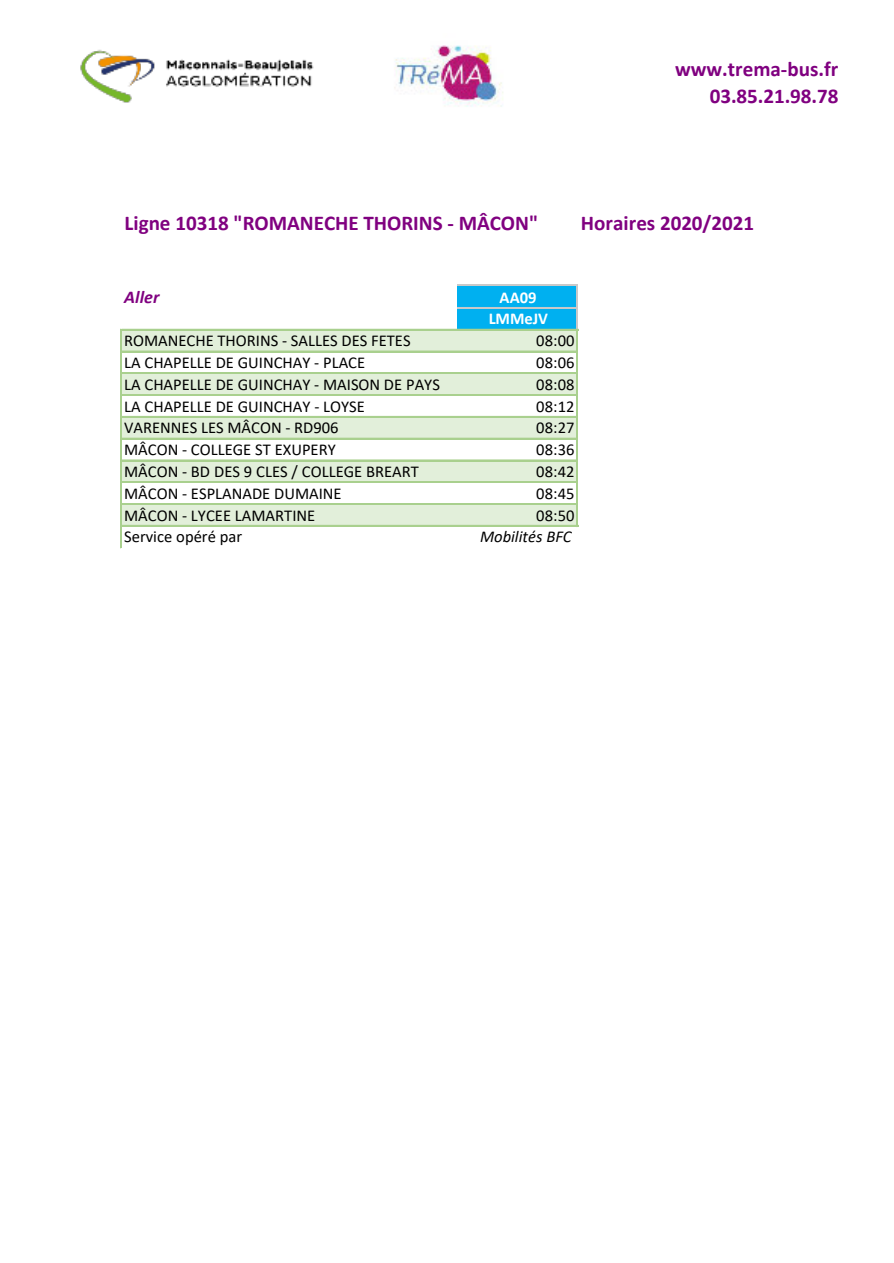
<style>
.page{position:relative;width:894px;height:1263px;background:#fff}
.page>*{position:absolute;margin:0;border:0;box-sizing:border-box;transform-origin:0 0}
.t1{font:700 21px/27px "Calibri";color:#800080;text-align:right}
.t2{font:italic 700 18px "Calibri";color:#800080}
.t3{font:16.5px "Calibri";color:#000}
.t4{font:italic 16.5px "Calibri";color:#000}
.t5{font:700 16.5px/21.8px "Calibri";letter-spacing:-.005em;color:#fff;text-align:center}
</style>
<div class="page">
<div style="left:457px;top:285px;width:120px;height:45px;background:#00b0f0"></div>
<div style="left:122px;top:330px;width:455px;height:22px;background:#e2efda"></div>
<div style="left:122px;top:373px;width:455px;height:22px;background:#e2efda"></div>
<div style="left:122px;top:417px;width:455px;height:22px;background:#e2efda"></div>
<div style="left:122px;top:461px;width:455px;height:21px;background:#e2efda"></div>
<div style="left:122px;top:504px;width:455px;height:22px;background:#e2efda"></div>
<img style="left:80px;top:49px;width:234px;height:54px">
<img style="left:394px;top:45px;width:109px;height:62px">
<hr style="left:576px;top:284px;width:2px;height:45px;background:#c9c9c9">
<hr style="left:120px;top:329px;width:2px;height:22px;background:#a9d08e">
<hr style="left:120px;top:352px;width:2px;height:21px;background:#a9d08e">
<hr style="left:120px;top:374px;width:2px;height:20px;background:#a9d08e">
<hr style="left:120px;top:396px;width:2px;height:20px;background:#a9d08e">
<hr style="left:120px;top:418px;width:2px;height:20px;background:#a9d08e">
<hr style="left:120px;top:439px;width:2px;height:21px;background:#a9d08e">
<hr style="left:120px;top:461px;width:2px;height:21px;background:#a9d08e">
<hr style="left:120px;top:483px;width:2px;height:20px;background:#a9d08e">
<hr style="left:576px;top:331px;width:2px;height:196px;background:#a9d08e">
<hr style="left:120px;top:505px;width:2px;height:43px;background:#a9d08e">
<hr style="left:457px;top:284px;width:119px;height:2px;background:#c9c9c9">
<hr style="left:457px;top:307px;width:119px;height:2px;background:#c9c9c9">
<hr style="left:122px;top:329px;width:456px;height:2px;background:#a9d08e">
<hr style="left:120px;top:351px;width:456px;height:1px;background:#a9d08e">
<hr style="left:120px;top:373px;width:456px;height:1px;background:#a9d08e">
<hr style="left:120px;top:394px;width:456px;height:2px;background:#a9d08e">
<hr style="left:120px;top:416px;width:456px;height:2px;background:#a9d08e">
<hr style="left:120px;top:438px;width:456px;height:1px;background:#a9d08e">
<hr style="left:120px;top:460px;width:456px;height:1px;background:#a9d08e">
<hr style="left:121px;top:481px;width:455px;height:1px;background:#a9d08e">
<hr style="left:120px;top:482px;width:456px;height:1px;background:#a9d08e">
<hr style="left:120px;top:503px;width:456px;height:2px;background:#a9d08e">
<hr style="left:122px;top:525px;width:456px;height:2px;background:#a9d08e">
<p class="t1" style="left:675px;top:57px;width:165px">www.trema-bus.fr<br>03.85.21.98.78</p>
<p class="t1" style="left:125px;top:211px;width:415px">Ligne 10318 "ROMANECHE THORINS - MÂCON"</p>
<p class="t1" style="left:580px;top:211px;width:175px">Horaires 2020/2021</p>
<p class="t2" style="left:124px;top:289px;width:37px">Aller</p>
<p class="t5" style="left:488px;top:288px;width:61px">AA09<br>LMMeJV</p>
<p class="t3" style="left:124px;top:334px;width:288px">ROMANECHE THORINS - SALLES DES FETES</p>
<p class="t3" style="left:536px;top:334px;width:40px">08:00</p>
<p class="t3" style="left:124px;top:356px;width:242px">LA CHAPELLE DE GUINCHAY - PLACE</p>
<p class="t3" style="left:536px;top:356px;width:40px">08:06</p>
<p class="t3" style="left:124px;top:377px;width:317px">LA CHAPELLE DE GUINCHAY - MAISON DE PAYS</p>
<p class="t3" style="left:536px;top:377px;width:40px">08:08</p>
<p class="t3" style="left:124px;top:399px;width:242px">LA CHAPELLE DE GUINCHAY - LOYSE</p>
<p class="t3" style="left:536px;top:399px;width:40px">08:12</p>
<p class="t3" style="left:124px;top:421px;width:216px">VARENNES LES MÂCON - RD906</p>
<p class="t3" style="left:536px;top:421px;width:40px">08:27</p>
<p class="t3" style="left:124px;top:443px;width:213px">MÂCON - COLLEGE ST EXUPERY</p>
<p class="t3" style="left:536px;top:443px;width:40px">08:36</p>
<p class="t3" style="left:124px;top:465px;width:296px">MÂCON - BD DES 9 CLES / COLLEGE BREART</p>
<p class="t3" style="left:536px;top:465px;width:40px">08:42</p>
<p class="t3" style="left:124px;top:486px;width:219px">MÂCON - ESPLANADE DUMAINE</p>
<p class="t3" style="left:536px;top:486px;width:40px">08:45</p>
<p class="t3" style="left:124px;top:508px;width:192px">MÂCON - LYCEE LAMARTINE</p>
<p class="t3" style="left:536px;top:508px;width:40px">08:50</p>
<p class="t3" style="left:124px;top:530px;width:119px">Service opéré par</p>
<p class="t4" style="left:480px;top:530px;width:93px">Mobilités BFC</p>
</div>
